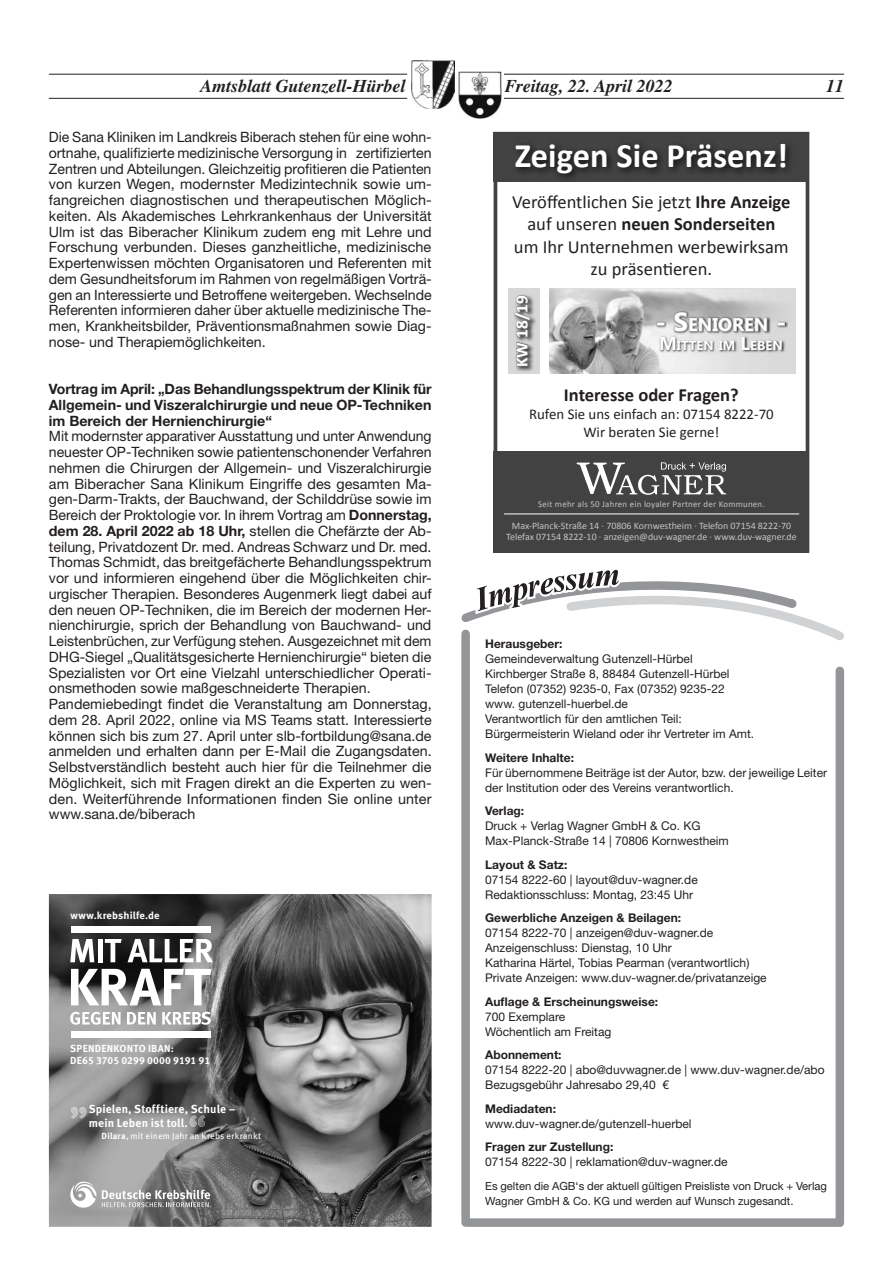
<style>
.page{position:relative;width:893px;height:1263px;background:#fff}
.page>*{position:absolute;margin:0;border:0;box-sizing:border-box;transform-origin:0 0}
.t1{font:700 34.35px "Calibri";color:#fff}
.t2{font:18.6px/22.4px "Calibri";color:#231f20;text-align:center}
.t3{font:700 18.6px "Calibri";color:#231f20}
.t4{font:700 18.3px "Microsoft Phags Pa";color:#fff}
.t5{font:italic 700 18px "Times LT Std";color:#231f20}
.t6{font:700 17.4px "Calibri";color:#fff}
.t7{font:14.85px/17.9px "Calibri";color:#231f20;text-align:center}
.t8{font:14.25px/15.8px "Helvetica Neue LT Std";color:#231f20;text-align:justify}
.t9{font:700 14.25px/15.8px "Helvetica Neue LT Std";color:#231f20;text-align:justify}
.t10{font:700 13.05px "Microsoft Phags Pa";color:#fff}
.t11{font:12px/15px "Helvetica Neue LT Std";color:#231f20}
.t12{font:700 12px "Helvetica Neue LT Std";color:#231f20}
.t13{font:700 11.55px/14px "Meta Pro";letter-spacing:.015em;color:#fff}
.t14{font:11.25px/15px "Helvetica Neue LT Std";color:#231f20}
.t15{font:700 10.2px/12.3px "Meta Pro";letter-spacing:.015em;color:#fff}
.t16{font:9.9px/11.9px "Calibri";color:#c4c4c4;text-align:center}
.t17{font:8.85px "Calibri";letter-spacing:.03em;color:#c4c4c4}
.t18{font:8.85px "Meta Pro";letter-spacing:.02em;color:#fff}
.s1{font-weight:700}
.s2{font-size:26.25px}
.s3{font-size:18.6px}
</style>
<div class="page">
<hr style="left:49px;top:74px;width:795px;height:1px;background:#231f20">
<hr style="left:49px;top:98px;width:795px;height:1px;background:#231f20">
<div style="left:408px;top:52px;width:50px;height:58px;background:#fff"></div>
<img style="left:411px;top:60px;width:44px;height:47px">
<svg style="left:458px;top:72px;width:46px;height:30px"></svg>
<img style="left:459px;top:72px;width:42px;height:47px">
<div style="left:468px;top:1218px;width:372px;height:9px;background:#939598"></div>
<svg style="left:461px;top:569px;width:383px;height:71px"></svg>
<div style="left:461px;top:634px;width:9px;height:588px;background:#939598"></div>
<div style="left:836px;top:671px;width:8px;height:551px;background:#939598"></div>
<div style="left:494px;top:132px;width:315px;height:421px;border:4px solid #424242"></div>
<div style="left:494px;top:451px;width:315px;height:102px;background:#424242"></div>
<svg style="left:494px;top:132px;width:315px;height:50px;background:#3a3a3a"></svg>
<svg style="left:577px;top:462px;width:149px;height:33px"></svg>
<hr style="left:504px;top:513px;width:295px;height:1px;background:#fff">
<div style="left:508px;top:288px;width:32px;height:86px;background:#d7d7d7"></div>
<img style="left:516px;top:297px;width:20px;height:75px">
<svg style="left:514px;top:295px;width:17px;height:72px"></svg>
<img style="left:549px;top:288px;width:246px;height:86px">
<img style="left:656px;top:311px;width:132px;height:42px">
<svg style="left:657px;top:322px;width:8px;height:4px"></svg>
<svg style="left:673px;top:312px;width:95px;height:21px;background:#8e8e8e"></svg>
<svg style="left:777px;top:322px;width:8px;height:4px"></svg>
<img style="left:49px;top:894px;width:383px;height:333px">
<svg style="left:70px;top:1181px;width:141px;height:27px;background:#a3a3a3"></svg>
<svg style="left:70px;top:939px;width:24px;height:23px"></svg>
<div style="left:98px;top:939px;width:5px;height:23px;background:#fff"></div>
<svg style="left:105px;top:939px;width:17px;height:23px"></svg>
<svg style="left:128px;top:939px;width:85px;height:23px"></svg>
<svg style="left:71px;top:969px;width:140px;height:36px"></svg>
<div style="left:71px;top:926px;width:139px;height:6px;background:#fff"></div>
<div style="left:71px;top:1031px;width:139px;height:7px;background:#fff"></div>
<svg style="left:70px;top:1012px;width:51px;height:13px"></svg>
<svg style="left:127px;top:1012px;width:29px;height:12px"></svg>
<svg style="left:162px;top:1012px;width:49px;height:13px"></svg>
<img style="left:71px;top:1107px;width:15px;height:11px">
<img style="left:190px;top:1115px;width:15px;height:12px">
<p class="t5" style="left:200px;top:75px;width:207px">Amtsblatt Gutenzell-Hürbel</p>
<p class="t5" style="left:505px;top:75px;width:169px">Freitag, 22. April 2022</p>
<p class="t5" style="left:826px;top:75px;width:19px">11</p>
<p class="t8" style="left:49px;top:129px;width:384px">Die Sana Kliniken im Landkreis Biberach stehen für eine wohn&shy;ortnahe, qualifizierte medizinische Versorgung in zertifizierten Zentren und Abteilungen. Gleichzeitig profitieren die Patienten von kurzen Wegen, modernster Medizintechnik sowie um&shy;fangreichen diagnostischen und therapeutischen Möglich&shy;keiten. Als Akademisches Lehrkrankenhaus der Universität Ulm ist das Biberacher Klinikum zudem eng mit Lehre und Forschung verbunden. Dieses ganzheitliche, medizinische Expertenwissen möchten Organisatoren und Referenten mit dem Gesundheitsforum im Rahmen von regelmäßigen Vorträ&shy;gen an Interessierte und Betroffene weitergeben. Wechselnde Referenten informieren daher über aktuelle medizinische The&shy;men, Krankheitsbilder, Präventionsmaßnahmen sowie Diag&shy;nose- und Therapiemöglichkeiten.</p>
<p class="t9" style="left:49px;top:381px;width:384px">Vortrag im April: „Das Behandlungsspektrum der Klinik für Allgemein- und Viszeralchirurgie und neue OP-Techniken im Bereich der Hernienchirurgie“</p>
<p class="t8" style="left:49px;top:428px;width:384px;text-align:left">Mit modernster apparativer Ausstattung und unter Anwendung neuester OP-Techniken sowie patientenschonender Verfahren nehmen die Chirurgen der Allgemein- und Viszeralchirurgie am Biberacher Sana Klinikum Eingriffe des gesamten Ma&shy;gen-Darm-Trakts, der Bauchwand, der Schilddrüse sowie im Bereich der Proktologie vor. In ihrem Vortrag am <span class="s1">Donnerstag, dem 28. April 2022 ab 18 Uhr,</span> stellen die Chefärzte der Ab&shy;teilung, Privatdozent Dr. med. Andreas Schwarz und Dr. med.<br>Thomas Schmidt, das breitgefächerte Behandlungsspektrum vor und informieren eingehend über die Möglichkeiten chir&shy;urgischer Therapien. Besonderes Augenmerk liegt dabei auf den neuen OP-Techniken, die im Bereich der modernen Her&shy;nienchirurgie, sprich der Behandlung von Bauchwand- und Leistenbrüchen, zur Verfügung stehen. Ausgezeichnet mit dem DHG-Siegel „Qualitätsgesicherte Hernienchirurgie“ bieten die Spezialisten vor Ort eine Vielzahl unterschiedlicher Operati&shy;onsmethoden sowie maßgeschneiderte Therapien.<br>Pandemiebedingt findet die Veranstaltung am Donnerstag, dem 28. April 2022, online via MS Teams statt. Interessierte können sich bis zum 27. April unter slb-fortbildung@sana.de anmelden und erhalten dann per E-Mail die Zugangsdaten.<br>Selbstverständlich besteht auch hier für die Teilnehmer die Möglichkeit, sich mit Fragen direkt an die Experten zu wen&shy;den. Weiterführende Informationen finden Sie online unter www.sana.de/biberach</p>
<h1 class="t1" style="left:515px;top:134px;width:275px">Zeigen Sie Präsenz!</h1>
<h2 class="t2" style="left:512px;top:191px;width:280px">Veröffentlichen Sie jetzt <span class="s1">Ihre Anzeige </span>auf unseren <span class="s1">neuen Sonderseiten<br></span>um Ihr Unternehmen werbewirksam zu präsentieren.</h2>
<p class="t6" style="left:511px;top:367px;width:73px;rotate:-90deg">KW 18/19</p>
<p class="t4" style="left:655px;top:312px;width:132px"><span class="s2">- S</span>ENIOREN <span class="s2">-</span></p>
<p class="t10" style="left:659px;top:336px;width:125px"><span class="s3">M</span>ITTEN IM <span class="s3">L</span>EBEN</p>
<h2 class="t3" style="left:564px;top:383px;width:176px">Interesse oder Fragen?</h2>
<p class="t7" style="left:529px;top:405px;width:246px">Rufen Sie uns einfach an: 07154 8222-70<br>Wir beraten Sie gerne!</p>
<p class="t17" style="left:538px;top:498px;width:228px">Seit mehr als 50 Jahren ein loyaler Partner der Kommunen.</p>
<p class="t16" style="left:506px;top:519px;width:292px">Max-Planck-Straße 14 · 70806 Kornwestheim · Telefon 07154 8222-70<br>Telefax 07154 8222-10 · anzeigen@duv-wagner.de · www.duv-wagner.de</p>
<p class="t12" style="left:485px;top:636px;width:79px">Herausgeber:</p>
<p class="t11" style="left:485px;top:651px;width:271px">Gemeindeverwaltung Gutenzell-Hürbel Kirchberger Straße 8, 88484 Gutenzell-Hürbel Telefon (07352) 9235-0, Fax (07352) 9235-22 www. gutenzell-huerbel.de<br>Verantwortlich für den amtlichen Teil:<br>Bürgermeisterin Wieland oder ihr Vertreter im Amt.</p>
<p class="t12" style="left:485px;top:750px;width:90px">Weitere Inhalte:</p>
<p class="t11" style="left:485px;top:765px;width:343px">Für übernommene Beiträge ist der Autor, bzw. der jeweilige Leiter der Institution oder des Vereins verantwortlich.</p>
<p class="t12" style="left:485px;top:803px;width:41px">Verlag:</p>
<p class="t11" style="left:485px;top:818px;width:245px">Druck + Verlag Wagner GmbH &amp; Co. KG<br>Max-Planck-Straße 14 | 70806 Kornwestheim</p>
<p class="t12" style="left:485px;top:857px;width:84px">Layout &amp; Satz:</p>
<p class="t11" style="left:485px;top:872px;width:214px">07154 8222-60 | layout@duv-wagner.de<br>Redaktionsschluss: Montag, 23:45 Uhr</p>
<p class="t12" style="left:485px;top:910px;width:197px">Gewerbliche Anzeigen &amp; Beilagen:</p>
<p class="t11" style="left:485px;top:925px;width:283px">07154 8222-70 | anzeigen@duv-wagner.de Anzeigenschluss: Dienstag, 10 Uhr<br>Katharina Härtel, Tobias Pearman (verantwortlich)<br>Private Anzeigen: www.duv-wagner.de/privatanzeige</p>
<p class="t12" style="left:485px;top:994px;width:175px">Auflage &amp; Erscheinungsweise:</p>
<p class="t11" style="left:485px;top:1009px;width:128px">700 Exemplare<br>Wöchentlich am Freitag</p>
<p class="t12" style="left:485px;top:1047px;width:78px">Abonnement:</p>
<p class="t11" style="left:485px;top:1062px;width:341px">07154 8222-20 | abo@duvwagner.de | www.duv-wagner.de/abo<br>Bezugsgebühr Jahresabo 29,40 €</p>
<p class="t12" style="left:485px;top:1101px;width:72px">Mediadaten:</p>
<p class="t11" style="left:485px;top:1116px;width:208px">www.duv-wagner.de/gutenzell-huerbel</p>
<p class="t12" style="left:485px;top:1139px;width:130px">Fragen zur Zustellung:</p>
<p class="t11" style="left:485px;top:1154px;width:244px">07154 8222-30 | reklamation@duv-wagner.de</p>
<p class="t14" style="left:485px;top:1178px;width:343px">Es gelten die AGB‘s der aktuell gültigen Preisliste von Druck + Verlag<br>Wagner GmbH &amp; Co. KG und werden auf Wunsch zugesandt.</p>
<p class="t15" style="left:70px;top:909px;width:91px">www.krebshilfe.de</p>
<p class="t15" style="left:70px;top:1042px;width:142px">SPENDENKONTO IBAN:<br>DE65 3705 0299 0000 9191 91</p>
<p class="t13" style="left:89px;top:1102px;width:148px">Spielen, Stofftiere, Schule – mein Leben ist toll.</p>
<p class="t18" style="left:102px;top:1130px;width:161px"><span class="s1">Dilara</span>, mit einem Jahr an Krebs erkrankt</p>
</div>
